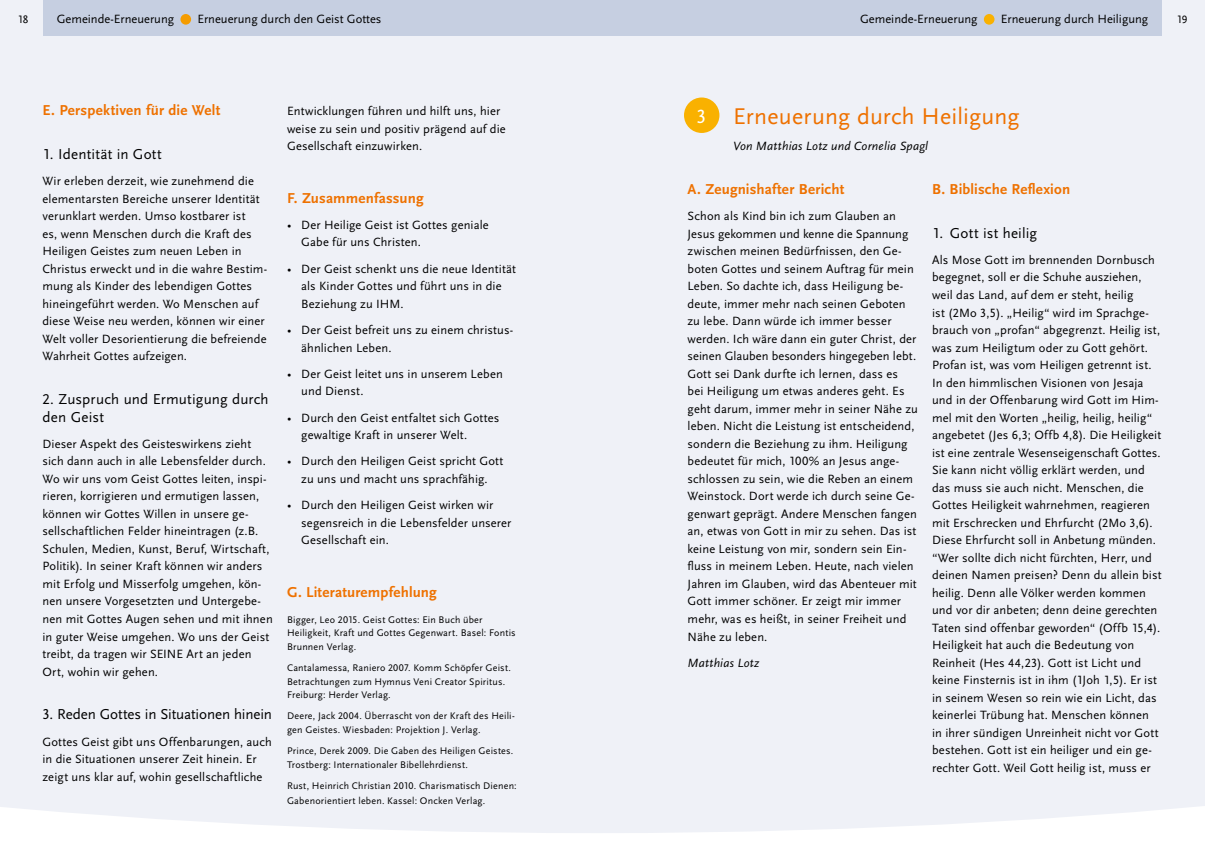
<style>
.page{position:relative;width:1205px;height:851px;background:#fff}
.page>*{position:absolute;margin:0;border:0;box-sizing:border-box;transform-origin:0 0}
.t1{font:23.75px "Scala Sans LF";letter-spacing:.005em;color:#ee7100}
.t2{font:20px "Scala Sans LF";color:#fff}
.t3{font:700 15px "Scala Sans LF";letter-spacing:.01em;color:#ee7100}
.t4{font:15px/17.5px "Scala Sans LF";letter-spacing:.005em;color:#000}
.t5{font:12.5px/17.5px "Scala Sans LF";letter-spacing:.01em;color:#000}
.t6{font:italic 12.5px "Scala Sans LF";letter-spacing:.015em;color:#000}
.t7{font:11.25px "Scala Sans LF";color:#000}
.t8{font:10px/13.8px "Scala Sans LF";letter-spacing:.02em;color:#000}
</style>
<div class="page">
<div style="left:0;top:0;width:1205px;height:833px;background:#eff1f7"></div>
<div style="left:602px;top:0;width:560px;height:35px;background:#c6cfe1"></div>
<div style="left:43px;top:0;width:559px;height:35px;background:#c6cfe1"></div>
<div style="left:984px;top:14px;width:10px;height:11px;background:#f9b100;border-radius:50%"></div>
<div style="left:180px;top:14px;width:11px;height:11px;background:#f59c00;border-radius:50%"></div>
<div style="left:684px;top:97px;width:35px;height:36px;background:#f9b100;border-radius:50%"></div>
<p class="t5" style="left:57px;top:11px;width:119px">Gemeinde-Erneuerung</p>
<p class="t5" style="left:197px;top:11px;width:186px">Erneuerung durch den Geist Gottes</p>
<p class="t5" style="left:860px;top:11px;width:119px">Gemeinde-Erneuerung</p>
<p class="t5" style="left:1001px;top:11px;width:149px">Erneuerung durch Heiligung</p>
<p class="t7" style="left:17px;top:13px;width:13px">18</p>
<p class="t7" style="left:1176px;top:13px;width:13px">19</p>
<p class="t3" style="left:43px;top:101px;width:179px">E. Perspektiven für die Welt</p>
<p class="t4" style="left:43px;top:145px;width:121px">1. Identität in Gott</p>
<p class="t5" style="left:43px;top:172px;width:226px">Wir erleben derzeit, wie zunehmend die elementarsten Bereiche unserer Identität verunklart werden. Umso kostbarer ist<br>es, wenn Menschen durch die Kraft des Heiligen Geistes zum neuen Leben in Christus erweckt und in die wahre Bestim&shy;mung als Kinder des lebendigen Gottes hineingeführt werden. Wo Menschen auf diese Weise neu werden, können wir einer Welt voller Desorientierung die befreiende Wahrheit Gottes aufzeigen.</p>
<p class="t4" style="left:43px;top:390px;width:228px">2. Zuspruch und Ermutigung durch den Geist</p>
<p class="t5" style="left:43px;top:435px;width:232px">Dieser Aspekt des Geisteswirkens zieht sich dann auch in alle Lebensfelder durch.<br>Wo wir uns vom Geist Gottes leiten, inspi&shy;rieren, korrigieren und ermutigen lassen, können wir Gottes Willen in unsere ge&shy;sellschaftlichen Felder hineintragen (z.B.<br>Schulen, Medien, Kunst, Beruf, Wirtschaft, Politik). In seiner Kraft können wir anders mit Erfolg und Misserfolg umgehen, kön&shy;nen unsere Vorgesetzten und Untergebe&shy;nen mit Gottes Augen sehen und mit ihnen in guter Weise umgehen. Wo uns der Geist treibt, da tragen wir SEINE Art an jeden Ort, wohin wir gehen.</p>
<p class="t4" style="left:43px;top:705px;width:231px">3. Reden Gottes in Situationen hinein</p>
<p class="t5" style="left:43px;top:732px;width:231px">Gottes Geist gibt uns Offenbarungen, auch in die Situationen unserer Zeit hinein. Er zeigt uns klar auf, wohin gesellschaftliche</p>
<p class="t5" style="left:287px;top:102px;width:220px">Entwicklungen führen und hilft uns, hier weise zu sein und positiv prägend auf die<br>Gesellschaft einzuwirken.</p>
<p class="t3" style="left:287px;top:189px;width:138px">F. Zusammenfassung</p>
<p class="t5" style="left:301px;top:216px;width:189px;text-indent:-14px">• Der Heilige Geist ist Gottes geniale<br>Gabe für uns Christen.</p>
<p class="t5" style="left:301px;top:260px;width:216px;text-indent:-14px">• Der Geist schenkt uns die neue Identität als Kinder Gottes und führt uns in die<br>Beziehung zu IHM.</p>
<p class="t5" style="left:301px;top:321px;width:213px;text-indent:-14px">• Der Geist befreit uns zu einem christus&shy;ähnlichen Leben.</p>
<p class="t5" style="left:301px;top:365px;width:203px;text-indent:-14px">• Der Geist leitet uns in unserem Leben und Dienst.</p>
<p class="t5" style="left:301px;top:408px;width:200px;text-indent:-14px">• Durch den Geist entfaltet sich Gottes gewaltige Kraft in unserer Welt.</p>
<p class="t5" style="left:287px;top:452px;width:218px;text-align:center">• Durch den Heiligen Geist spricht Gott zu uns und macht uns sprachfähig.</p>
<p class="t5" style="left:301px;top:496px;width:212px;text-indent:-14px">• Durch den Heiligen Geist wirken wir segensreich in die Lebensfelder unserer<br>Gesellschaft ein.</p>
<p class="t3" style="left:287px;top:582px;width:151px">G. Literaturempfehlung</p>
<p class="t8" style="left:287px;top:612px;width:230px">Bigger, Leo 2015. Geist Gottes: Ein Buch über<br>Heiligkeit, Kraft und Gottes Gegenwart. Basel: Fontis<br>Brunnen Verlag.</p>
<p class="t8" style="left:287px;top:660px;width:225px">Cantalamessa, Raniero 2007. Komm Schöpfer Geist.<br>Betrachtungen zum Hymnus Veni Creator Spiritus.<br>Freiburg: Herder Verlag.</p>
<p class="t8" style="left:287px;top:709px;width:229px">Deere, Jack 2004. Überrascht von der Kraft des Heili&shy;gen Geistes. Wiesbaden: Projektion J. Verlag.</p>
<p class="t8" style="left:287px;top:743px;width:228px">Prince, Derek 2009. Die Gaben des Heiligen Geistes.<br>Trostberg: Internationaler Bibellehrdienst.</p>
<p class="t8" style="left:287px;top:777px;width:231px;line-height:15px">Rust, Heinrich Christian 2010. Charismatisch Dienen:<br>Gabenorientiert leben. Kassel: Oncken Verlag.</p>
<h2 class="t2" style="left:696px;top:104px;width:11px">3</h2>
<h1 class="t1" style="left:733px;top:102px;width:288px">Erneuerung durch Heiligung</h1>
<p class="t6" style="left:733px;top:139px;width:197px">Von Matthias Lotz und Cornelia Spagl</p>
<p class="t3" style="left:687px;top:180px;width:158px">A. Zeugnishafter Bericht</p>
<p class="t5" style="left:687px;top:207px;width:232px">Schon als Kind bin ich zum Glauben an Jesus gekommen und kenne die Spannung zwischen meinen Bedürfnissen, den Ge&shy;boten Gottes und seinem Auftrag für mein Leben. So dachte ich, dass Heiligung be&shy;deute, immer mehr nach seinen Geboten zu lebe. Dann würde ich immer besser werden. Ich wäre dann ein guter Christ, der seinen Glauben besonders hingegeben lebt.<br>Gott sei Dank durfte ich lernen, dass es<br>bei Heiligung um etwas anderes geht. Es geht darum, immer mehr in seiner Nähe zu leben. Nicht die Leistung ist entscheidend, sondern die Beziehung zu ihm. Heiligung bedeutet für mich, 100% an Jesus ange&shy;schlossen zu sein, wie die Reben an einem Weinstock. Dort werde ich durch seine Ge&shy;genwart geprägt. Andere Menschen fangen an, etwas von Gott in mir zu sehen. Das ist keine Leistung von mir, sondern sein Ein&shy;fluss in meinem Leben. Heute, nach vielen Jahren im Glauben, wird das Abenteuer mit Gott immer schöner. Er zeigt mir immer mehr, was es heißt, in seiner Freiheit und Nähe zu leben.</p>
<p class="t6" style="left:687px;top:655px;width:73px">Matthias Lotz</p>
<p class="t3" style="left:932px;top:180px;width:140px">B. Biblische Reflexion</p>
<p class="t4" style="left:932px;top:224px;width:107px">1. Gott ist heilig</p>
<p class="t5" style="left:932px;top:251px;width:231px">Als Mose Gott im brennenden Dornbusch begegnet, soll er die Schuhe ausziehen, weil das Land, auf dem er steht, heilig<br>ist (2Mo 3,5). „Heilig“ wird im Sprachge&shy;brauch von „profan“ abgegrenzt. Heilig ist, was zum Heiligtum oder zu Gott gehört.<br>Profan ist, was vom Heiligen getrennt ist.<br>In den himmlischen Visionen von Jesaja und in der Offenbarung wird Gott im Him&shy;mel mit den Worten „heilig, heilig, heilig“ angebetet (Jes 6,3; Offb 4,8). Die Heiligkeit ist eine zentrale Wesenseigenschaft Gottes.<br>Sie kann nicht völlig erklärt werden, und das muss sie auch nicht. Menschen, die Gottes Heiligkeit wahrnehmen, reagieren mit Erschrecken und Ehrfurcht (2Mo 3,6).<br>Diese Ehrfurcht soll in Anbetung münden. “Wer sollte dich nicht fürchten, Herr, und deinen Namen preisen? Denn du allein bist heilig. Denn alle Völker werden kommen und vor dir anbeten; denn deine gerechten Taten sind offenbar geworden“ (Offb 15,4).<br>Heiligkeit hat auch die Bedeutung von Reinheit (Hes 44,23). Gott ist Licht und keine Finsternis ist in ihm (1Joh 1,5). Er ist in seinem Wesen so rein wie ein Licht, das keinerlei Trübung hat. Menschen können in ihrer sündigen Unreinheit nicht vor Gott bestehen. Gott ist ein heiliger und ein ge&shy;rechter Gott. Weil Gott heilig ist, muss er</p>
</div>
